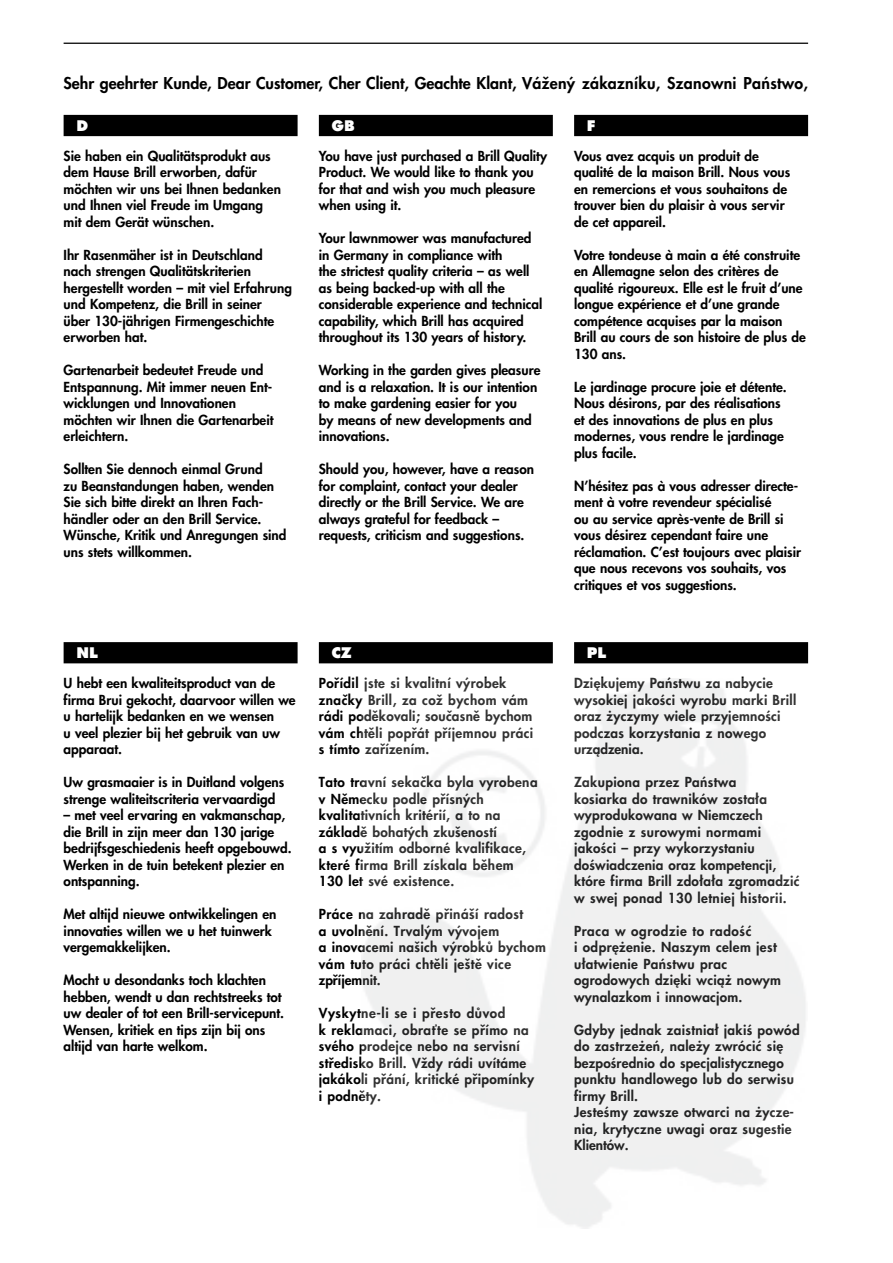
<style>
.page{position:relative;width:893px;height:1263px;background:#fff}
.page>*{position:absolute;margin:0;border:0;box-sizing:border-box;transform-origin:0 0}
.t1{font:800 15.9px "Futura";color:#000}
.t2{font:900 15px "Futura BT Extra";color:#fff}
.t3{font:800 13.5px/16.5px "Futura";color:#000}
.t4{font:13.5px/16.5px "Futura CE Heavy";letter-spacing:.025em;color:#000}
.s1{font-family:"Futura CE Heavy";font-weight:400}
</style>
<div class="page">
<hr style="left:64px;top:43px;width:744px;height:1px;background:#000">
<div style="left:64px;top:115px;width:233px;height:21px;background:#000"></div>
<div style="left:319px;top:115px;width:234px;height:21px;background:#000"></div>
<div style="left:574px;top:115px;width:234px;height:21px;background:#000"></div>
<div style="left:64px;top:642px;width:233px;height:21px;background:#000"></div>
<div style="left:319px;top:642px;width:234px;height:21px;background:#000"></div>
<div style="left:574px;top:642px;width:234px;height:21px;background:#000"></div>
<p class="t1" style="left:64px;top:75px;width:746px">Sehr geehrter Kunde, Dear Customer, Cher Client, Geachte Klant, <span class="s1">Vážený zákazníku, Szanowni Państwo,</span></p>
<p class="t2" style="left:76px;top:120px;width:13px">D</p>
<p class="t3" style="left:64px;top:149px;width:219px">Sie haben ein Qualitätsprodukt aus dem Hause Brill erworben, dafür möchten wir uns bei Ihnen bedanken und Ihnen viel Freude im Umgang mit dem Gerät wünschen.</p>
<p class="t3" style="left:64px;top:248px;width:230px">Ihr Rasenmäher ist in Deutschland nach strengen Qualitätskriterien hergestellt worden – mit viel Erfahrung und Kompetenz, die Brill in seiner<br>über 130-jährigen Firmengeschichte erworben hat.</p>
<p class="t3" style="left:64px;top:363px;width:211px">Gartenarbeit bedeutet Freude und<br>Entspannung. Mit immer neuen Ent&shy;wicklungen und Innovationen möchten wir Ihnen die Gartenarbeit erleichtern.</p>
<p class="t3" style="left:64px;top:462px;width:224px">Sollten Sie dennoch einmal Grund<br>zu Beanstandungen haben, wenden<br>Sie sich bitte direkt an Ihren Fach&shy;händler oder an den Brill Service.<br>Wünsche, Kritik und Anregungen sind uns stets willkommen.</p>
<p class="t2" style="left:331px;top:120px;width:25px">GB</p>
<p class="t3" style="left:319px;top:149px;width:230px">You have just purchased a Brill Quality<br>Product. We would like to thank you for that and wish you much pleasure when using it.</p>
<p class="t3" style="left:319px;top:231px;width:225px">Your lawnmower was manufactured in Germany in compliance with<br>the strictest quality criteria – as well as being backed-up with all the considerable experience and technical capability, which Brill has acquired throughout its 130 years of history.</p>
<p class="t3" style="left:319px;top:363px;width:223px">Working in the garden gives pleasure and is a relaxation. It is our intention to make gardening easier for you<br>by means of new developments and innovations.</p>
<p class="t3" style="left:319px;top:462px;width:217px">Should you, however, have a reason for complaint, contact your dealer directly or the Brill Service. We are always grateful for feedback – requests, criticism and suggestions.</p>
<p class="t2" style="left:587px;top:120px;width:10px">F</p>
<p class="t3" style="left:574px;top:149px;width:217px">Vous avez acquis un produit de qualité de la maison Brill. Nous vous en remercions et vous souhaitons de trouver bien du plaisir à vous servir de cet appareil.</p>
<p class="t3" style="left:574px;top:248px;width:233px">Votre tondeuse à main a été construite en Allemagne selon des critères de qualité rigoureux. Elle est le fruit d’une longue expérience et d’une grande compétence acquises par la maison<br>Brill au cours de son histoire de plus de<br>130 ans.</p>
<p class="t3" style="left:574px;top:380px;width:214px">Le jardinage procure joie et détente.<br>Nous désirons, par des réalisations et des innovations de plus en plus modernes, vous rendre le jardinage plus facile.</p>
<p class="t3" style="left:574px;top:479px;width:228px">N’hésitez pas à vous adresser directe&shy;ment à votre revendeur spécialisé<br>ou au service après-vente de Brill si vous désirez cependant faire une réclamation. C’est toujours avec plaisir que nous recevons vos souhaits, vos critiques et vos suggestions.</p>
<p class="t2" style="left:76px;top:647px;width:23px">NL</p>
<p class="t3" style="left:64px;top:676px;width:233px">U hebt een kwaliteitsproduct van de firma Brui gekocht, daarvoor willen we u hartelijk bedanken en we wensen<br>u veel plezier bij het gebruik van uw apparaat.</p>
<p class="t3" style="left:64px;top:775px;width:222px">Uw grasmaaier is in Duitland volgens strenge waliteitscriteria vervaardigd</p>
<p class="t3" style="left:64px;top:808px;width:229px">– met veel ervaring en vakmanschap, die BrilI in zijn meer dan 130 jarige bedrijfsgeschiedenis heeft opgebouwd.<br>Werken in de tuin betekent plezier en ontspanning.</p>
<p class="t3" style="left:64px;top:907px;width:214px">Met altijd nieuwe ontwikkelingen en innovaties willen we u het tuinwerk vergemakkelijken.</p>
<p class="t3" style="left:64px;top:973px;width:222px">Mocht u desondanks toch klachten hebben, wendt u dan rechtstreeks tot uw dealer of tot een BrilI-servicepunt.<br>Wensen, kritiek en tips zijn bij ons altijd van harte welkom.</p>
<p class="t2" style="left:331px;top:647px;width:21px">CZ</p>
<p class="t4" style="left:319px;top:676px;width:216px">Pořídil jste si kvalitní výrobek značky Brill, za což bychom vám rádi poděkovali; současně bychom vám chtěli popřát příjemnou práci s tímto zařízením.</p>
<p class="t4" style="left:319px;top:775px;width:220px">Tato travní sekačka byla vyrobena v Německu podle přísných kvalitativních kritérií, a to na základě bohatých zkušeností<br>a s využitím odborné kvalifikace, které firma Brill získala během<br>130 let své existence.</p>
<p class="t4" style="left:319px;top:907px;width:228px">Práce na zahradě přináší radost<br>a uvolnění. Trvalým vývojem<br>a inovacemi našich výrobků bychom vám tuto práci chtěli ještě vice zpříjemnit.</p>
<p class="t4" style="left:319px;top:1006px;width:217px">Vyskytne-li se i přesto důvod<br>k reklamaci, obraťte se přímo na svého prodejce nebo na servisní středisko Brill. Vždy rádi uvítáme jakákoli přání, kritické připomínky i podněty.</p>
<p class="t2" style="left:587px;top:647px;width:21px">PL</p>
<p class="t4" style="left:574px;top:676px;width:224px">Dziękujemy Państwu za nabycie wysokiej jakości wyrobu marki Brill oraz życzymy wiele przyjemności podczas korzystania z nowego urządzenia.</p>
<p class="t4" style="left:574px;top:775px;width:227px">Zakupiona przez Państwa<br>kosiarka do trawników została wyprodukowana w Niemczech zgodnie z surowymi normami jakości – przy wykorzystaniu doświadczenia oraz kompetencji, które firma Brill zdołała zgromadzić w swej ponad 130 letniej historii.</p>
<p class="t4" style="left:574px;top:923px;width:208px">Praca w ogrodzie to radość<br>i odprężenie. Naszym celem jest ułatwienie Państwu prac ogrodowych dzięki wciąż nowym wynalazkom i innowacjom.</p>
<p class="t4" style="left:574px;top:1022px;width:227px">Gdyby jednak zaistniał jakiś powód do zastrzeżeń, należy zwrócić się bezpośrednio do specjalistycznego punktu handlowego lub do serwisu firmy Brill.<br>Jesteśmy zawsze otwarci na życze&shy;nia, krytyczne uwagi oraz sugestie<br>Klientów.</p>
</div>
